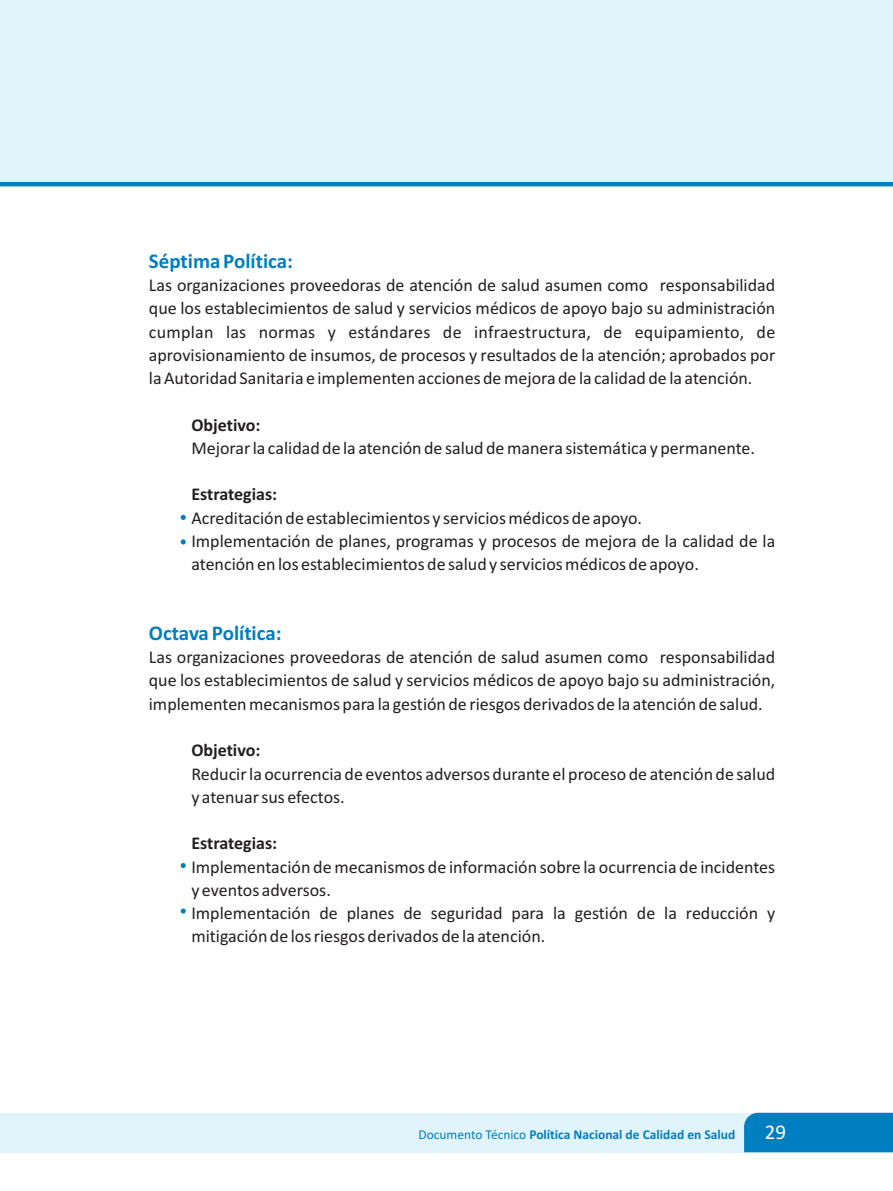
<style>
.page{position:relative;width:893px;height:1191px;background:#fff}
.page>*{position:absolute;margin:0;border:0;box-sizing:border-box;transform-origin:0 0}
.t1{font:700 21px "Calibri";color:#007ec2}
.t2{font:21px "Calibri";color:#fff}
.t3{font:18px/23.2px "Calibri";color:#231f20}
.t4{font:700 18px "Calibri";color:#231f20}
.t5{font:700 13.5px "Calibri";color:#007ec2}
.s1{font-weight:400}
</style>
<div class="page">
<div style="left:0;top:0;width:893px;height:187px;background:#e1f4fc"></div>
<div style="left:0;top:1112px;width:893px;height:40px;background:#e1f4fc"></div>
<div style="left:744px;top:1112px;width:149px;height:40px;background:#007ec2"></div>
<svg style="left:181px;top:515px;width:5px;height:5px"></svg>
<svg style="left:181px;top:539px;width:5px;height:5px"></svg>
<svg style="left:181px;top:863px;width:5px;height:5px"></svg>
<svg style="left:181px;top:908px;width:5px;height:5px"></svg>
<p class="t1" style="left:149px;top:252px;width:146px">Séptima Política:</p>
<p class="t3" style="left:149px;top:275px;width:628px;text-align:justify">Las organizaciones proveedoras de atención de salud asumen como responsabilidad que los establecimientos de salud y servicios médicos de apoyo bajo su administración cumplan las normas y estándares de infraestructura, de equipamiento, de aprovisionamiento de insumos, de procesos y resultados de la atención; aprobados por la Autoridad Sanitaria e implementen acciones de mejora de la calidad de la atención.</p>
<p class="t4" style="left:191px;top:417px;width:71px">Objetivo:</p>
<p class="t3" style="left:191px;top:438px;width:565px">Mejorar la calidad de la atención de salud de manera sistemática y permanente.</p>
<p class="t4" style="left:191px;top:487px;width:87px">Estrategias:</p>
<p class="t3" style="left:191px;top:507px;width:585px">Acreditación de establecimientos y servicios médicos de apoyo.<br>Implementación de planes, programas y procesos de mejora de la calidad de la atención en los establecimientos de salud y servicios médicos de apoyo.</p>
<p class="t1" style="left:149px;top:624px;width:134px">Octava Política:</p>
<p class="t3" style="left:149px;top:647px;width:628px;text-align:justify">Las organizaciones proveedoras de atención de salud asumen como responsabilidad que los establecimientos de salud y servicios médicos de apoyo bajo su administración, implementen mecanismos para la gestión de riesgos derivados de la atención de salud.</p>
<p class="t4" style="left:191px;top:742px;width:71px">Objetivo:</p>
<p class="t3" style="left:191px;top:763px;width:585px">Reducir la ocurrencia de eventos adversos durante el proceso de atención de salud y atenuar sus efectos.</p>
<p class="t4" style="left:191px;top:835px;width:87px">Estrategias:</p>
<p class="t3" style="left:191px;top:856px;width:585px">Implementación de mecanismos de información sobre la ocurrencia de incidentes y eventos adversos.<br>Implementación de planes de seguridad para la gestión de la reducción y mitigación de los riesgos derivados de la atención.</p>
<p class="t5" style="left:418px;top:1129px;width:319px"><span class="s1">Documento Técnico</span> Política Nacional de Calidad en Salud</p>
<p class="t2" style="left:765px;top:1123px;width:23px">29</p>
</div>
